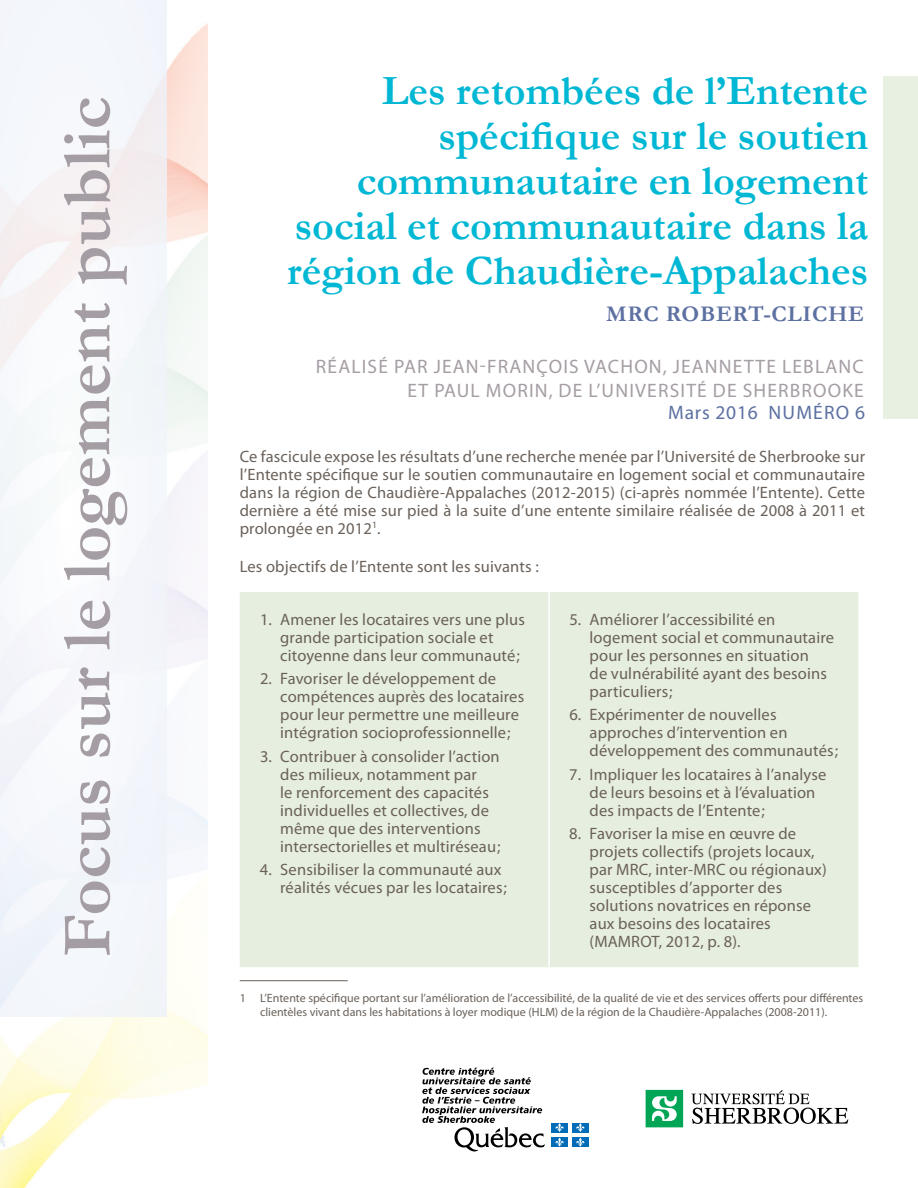
<style>
.page{position:relative;width:918px;height:1188px;background:#fff}
.page>*{position:absolute;margin:0;border:0;box-sizing:border-box;transform-origin:0 0}
.t1{font:700 70.5px "Garamond";color:#a59da4}
.t2{font:700 42px/45px "Garamond";color:#00b7d4;text-align:right}
.t3{font:700 22.5px "Garamond";letter-spacing:.03em;color:#5c70a1}
.t4{font:19.5px/23.4px "Myriad Pro";letter-spacing:.06em;color:#a59da4;text-align:right}
.t5{font:19.5px "Myriad Pro";letter-spacing:.045em;color:#5c70a1}
.t6{font:16.5px/18px "Myriad Pro";letter-spacing:.01em;color:#6a615a}
.t7{font:12px/14.4px "Myriad Pro";color:#6a615a}
</style>
<div class="page">
<img style="left:0;top:24px;width:207px;height:1164px">
<div style="left:240px;top:592px;width:618px;height:375px;background:#e6eedf"></div>
<hr style="left:548px;top:592px;width:2px;height:375px;background:#fff">
<hr style="left:240px;top:980px;width:108px;height:1px;background:#6a615a">
<div style="left:0;top:0;width:167px;height:1016px;background:#f4f7fb"></div>
<div style="left:883px;top:77px;width:35px;height:342px;background:#e8f0e2"></div>
<div style="left:552px;top:1123px;width:16px;height:9px;background:#006bb6"></div>
<svg style="left:555px;top:1123px;width:9px;height:9px"></svg>
<div style="left:572px;top:1123px;width:16px;height:9px;background:#006bb6"></div>
<svg style="left:576px;top:1123px;width:9px;height:9px"></svg>
<div style="left:552px;top:1137px;width:16px;height:10px;background:#006bb6"></div>
<svg style="left:555px;top:1138px;width:9px;height:9px"></svg>
<div style="left:572px;top:1137px;width:16px;height:10px;background:#006bb6"></div>
<svg style="left:576px;top:1138px;width:9px;height:9px"></svg>
<svg style="left:422px;top:1068px;width:123px;height:84px"></svg>
<svg style="left:646px;top:1090px;width:37px;height:37px"></svg>
<svg style="left:691px;top:1090px;width:157px;height:34px"></svg>
<h1 class="t1" style="left:45px;top:957px;width:862px;rotate:-90deg">Focus sur le logement public</h1>
<h2 class="t2" style="left:287px;top:68px;width:583px">Les retombées de l’Entente spécifique sur le soutien communautaire en logement social et communautaire dans la région de Chaudière-Appalaches</h2>
<h3 class="t3" style="left:606px;top:301px;width:259px">MRC ROBERT-CLICHE</h3>
<p class="t4" style="left:316px;top:355px;width:549px">RÉALISÉ PAR JEAN-FRANÇOIS VACHON, JEANNETTE LEBLANC<br>ET PAUL MORIN, DE L’UNIVERSITÉ DE SHERBROOKE</p>
<p class="t5" style="left:668px;top:400px;width:198px">Mars 2016 NUMÉRO 6</p>
<p class="t6" style="left:240px;top:447px;width:627px;text-align:justify">Ce fascicule expose les résultats d’une recherche menée par l’Université de Sherbrooke sur l’Entente spécifique sur le soutien communautaire en logement social et communautaire dans la région de Chaudière-Appalaches (2012-2015) (ci-après nommée l’Entente). Cette dernière a été mise sur pied à la suite d’une entente similaire réalisée de 2008 à 2011 et prolongée en 2012<sup>1</sup>.</p>
<p class="t6" style="left:240px;top:557px;width:301px">Les objectifs de l’Entente sont les suivants :</p>
<p class="t6" style="left:280px;top:610px;width:246px;text-indent:-20px">1. Amener les locataires vers une plus grande participation sociale et citoyenne dans leur communauté;</p>
<p class="t6" style="left:280px;top:669px;width:245px;text-indent:-20px">2. Favoriser le développement de compétences auprès des locataires pour leur permettre une meilleure intégration socioprofessionnelle;</p>
<p class="t6" style="left:280px;top:747px;width:222px;text-indent:-20px">3. Contribuer à consolider l’action des milieux, notamment par<br>le renforcement des capacités individuelles et collectives, de même que des interventions intersectorielles et multiréseau;</p>
<p class="t6" style="left:280px;top:860px;width:228px;text-indent:-20px">4. Sensibiliser la communauté aux réalités vécues par les locataires;</p>
<p class="t6" style="left:590px;top:610px;width:246px;text-indent:-20px">5. Améliorer l’accessibilité en logement social et communautaire pour les personnes en situation<br>de vulnérabilité ayant des besoins particuliers;</p>
<p class="t6" style="left:590px;top:705px;width:250px;text-indent:-20px">6. Expérimenter de nouvelles approches d’intervention en développement des communautés;</p>
<p class="t6" style="left:590px;top:765px;width:238px;text-indent:-20px">7. Impliquer les locataires à l’analyse de leurs besoins et à l’évaluation des impacts de l’Entente;</p>
<p class="t6" style="left:590px;top:824px;width:239px;text-indent:-20px">8. Favoriser la mise en œuvre de projets collectifs (projets locaux, par MRC, inter-MRC ou régionaux) susceptibles d’apporter des solutions novatrices en réponse aux besoins des locataires (MAMROT, 2012, p. 8).</p>
<p class="t7" style="left:260px;top:990px;width:605px;text-indent:-20px">1 L’Entente spécifique portant sur l’amélioration de l’accessibilité, de la qualité de vie et des services offerts pour différentes clientèles vivant dans les habitations à loyer modique (HLM) de la région de la Chaudière-Appalaches (2008-2011).</p>
</div>
